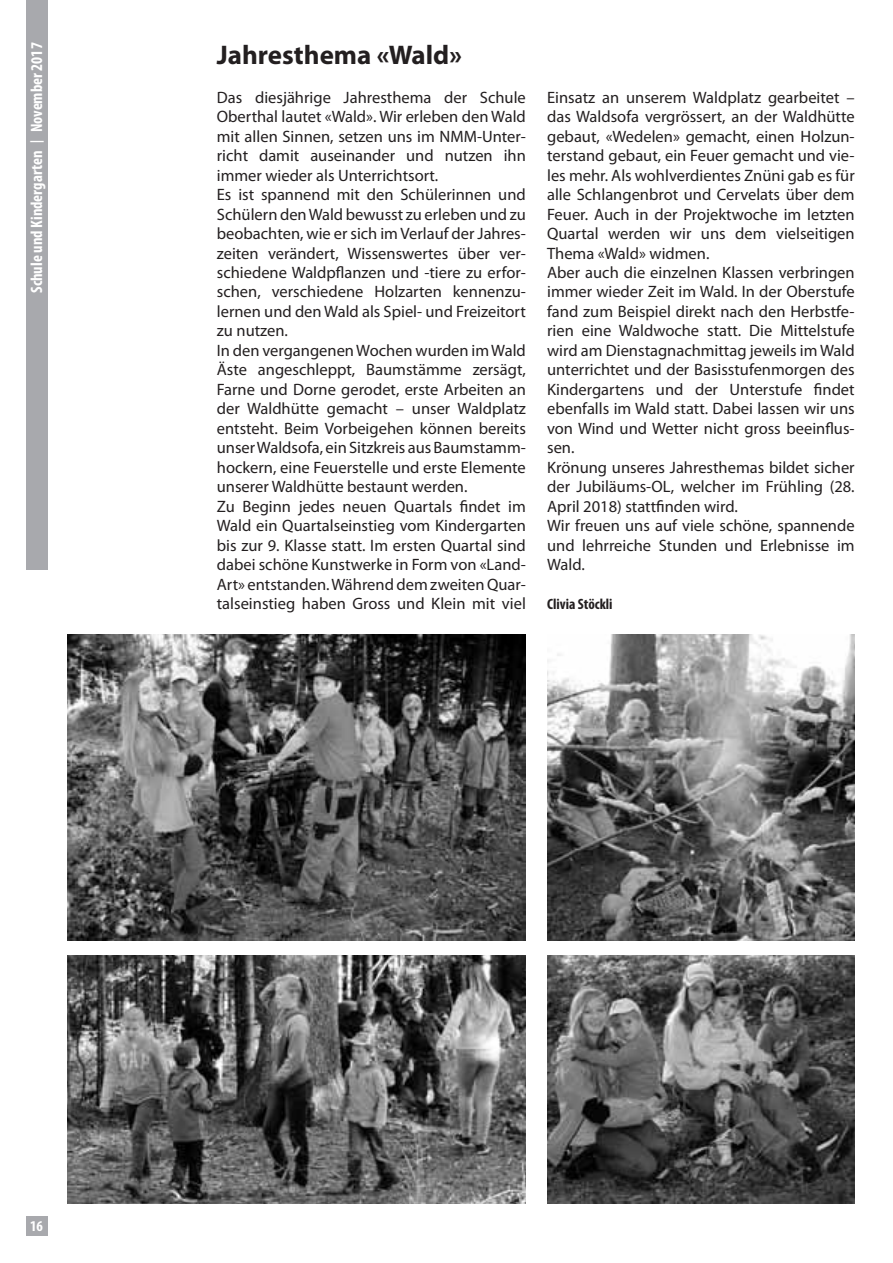
<style>
.page{position:relative;width:893px;height:1263px;background:#fff}
.page>*{position:absolute;margin:0;border:0;box-sizing:border-box;transform-origin:0 0}
.t1{font:700 27px "Myriad Pro";color:#231f20}
.t2{font:16.5px/19.5px "Myriad Pro";color:#231f20}
.t3{font:700 condensed 16.5px "Myriad Pro";color:#fff}
.t4{font:700 condensed 15px "Myriad Pro";color:#231f20}
.t5{font:700 condensed 15px "Myriad Pro";color:#fff}
.s1{font-size:13.5px}
</style>
<div class="page">
<div style="left:26px;top:1216px;width:21px;height:19px;background:#a8a9ad"></div>
<div style="left:26px;top:0;width:21px;height:570px;background:#a8a9ad"></div>
<img style="left:68px;top:634px;width:458px;height:306px">
<img style="left:68px;top:955px;width:458px;height:248px">
<img style="left:547px;top:955px;width:308px;height:248px">
<img style="left:547px;top:634px;width:308px;height:306px">
<p class="t3" style="left:26px;top:293px;width:252px;rotate:-90deg">Schule und Kindergarten <span class="s1">|</span> November 2017</p>
<h1 class="t1" style="left:217px;top:37px;width:247px">Jahresthema «Wald»</h1>
<p class="t2" style="left:217px;top:87px;width:311px">Das diesjährige Jahresthema der Schule Oberthal lautet «Wald». Wir erleben den Wald mit allen Sinnen, setzen uns im NMM-Unter&shy;richt damit auseinander und nutzen ihn immer wieder als Unterrichtsort.<br>Es ist spannend mit den Schülerinnen und Schülern den Wald bewusst zu erleben und zu beobachten, wie er sich im Verlauf der Jahres&shy;zeiten verändert, Wissenswertes über ver&shy;schiedene Waldpflanzen und -tiere zu erfor&shy;schen, verschiedene Holzarten kennenzu&shy;lernen und den Wald als Spiel- und Freizeitort zu nutzen.<br>In den vergangenen Wochen wurden im Wald Äste angeschleppt, Baumstämme zersägt, Farne und Dorne gerodet, erste Arbeiten an der Waldhütte gemacht – unser Waldplatz entsteht. Beim Vorbeigehen können bereits unser Waldsofa, ein Sitzkreis aus Baumstamm&shy;hockern, eine Feuerstelle und erste Elemente unserer Waldhütte bestaunt werden.<br>Zu Beginn jedes neuen Quartals findet im Wald ein Quartalseinstieg vom Kindergarten bis zur 9. Klasse statt. Im ersten Quartal sind dabei schöne Kunstwerke in Form von «Land-Art» entstanden. Während dem zweiten Quar&shy;talseinstieg haben Gross und Klein mit viel</p>
<p class="t2" style="left:547px;top:87px;width:309px">Einsatz an unserem Waldplatz gearbeitet – das Waldsofa vergrössert, an der Waldhütte gebaut, «Wedelen» gemacht, einen Holzun&shy;terstand gebaut, ein Feuer gemacht und vie&shy;les mehr. Als wohlverdientes Znüni gab es für alle Schlangenbrot und Cervelats über dem Feuer. Auch in der Projektwoche im letzten Quartal werden wir uns dem vielseitigen Thema «Wald» widmen.<br>Aber auch die einzelnen Klassen verbringen immer wieder Zeit im Wald. In der Oberstufe fand zum Beispiel direkt nach den Herbstfe&shy;rien eine Waldwoche statt. Die Mittelstufe wird am Dienstagnachmittag jeweils im Wald unterrichtet und der Basisstufenmorgen des Kindergartens und der Unterstufe findet ebenfalls im Wald statt. Dabei lassen wir uns von Wind und Wetter nicht gross beeinflus&shy;sen.<br>Krönung unseres Jahresthemas bildet sicher der Jubiläums-OL, welcher im Frühling (28.<br>April 2018) stattfinden wird.<br>Wir freuen uns auf viele schöne, spannende und lehrreiche Stunden und Erlebnisse im Wald.</p>
<p class="t4" style="left:547px;top:595px;width:67px">Clivia Stöckli</p>
<p class="t5" style="left:30px;top:1216px;width:14px">16</p>
</div>
